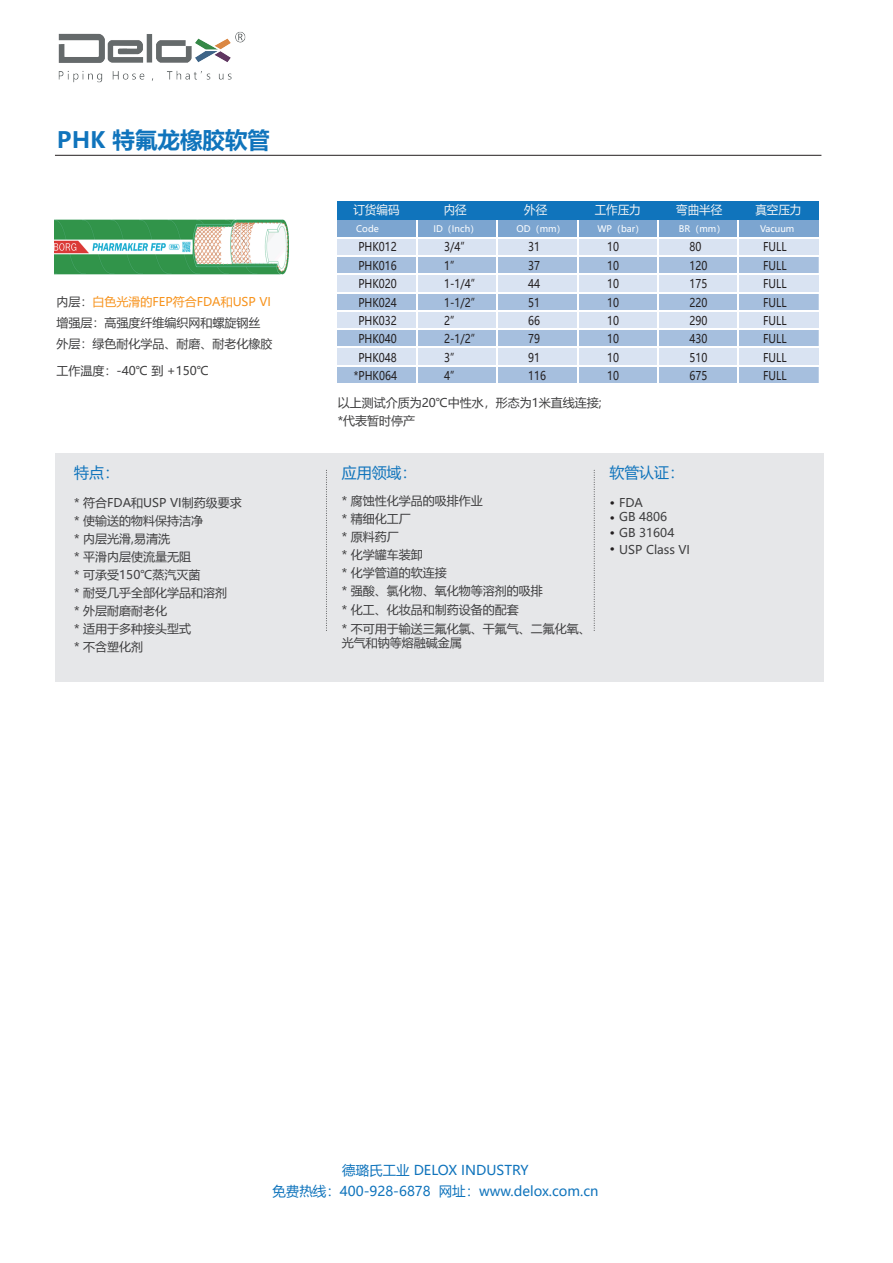
<style>
.page{position:relative;width:893px;height:1263px;background:#fff}
.page>*{position:absolute;margin:0;border:0;box-sizing:border-box;transform-origin:0 0}
.t1{font:700 22.5px "Microsoft Ya Hei";color:#1074bc}
.t2{font:15px "Microsoft Ya Hei";color:#1074bc}
.t3{font:13.5px/21px "Microsoft Ya Hei";color:#1074bc;text-align:center}
.t4{font:12px/18px "Microsoft Ya Hei";color:#3e3e3f}
.t5{font:12px/18.5px "Microsoft Ya Hei";color:#231f20;scale:.85 1}
.t6{font:12px "Microsoft Ya Hei";color:#f2f3f4;scale:.96 1}
.t7{font:9px "Microsoft Ya Hei";color:#fff}
.s1{color:#f7931d}
.s2{font-weight:300;font-size:13.5px;color:#231f20}
</style>
<div class="page">
<hr style="left:55px;top:155px;width:766px;height:1px;background:#231f20">
<img style="left:58px;top:31px;width:188px;height:52px">
<div style="left:55px;top:454px;width:769px;height:228px;background:#e6e7e9"></div>
<svg style="left:326px;top:470px;width:1px;height:161px"></svg>
<svg style="left:594px;top:470px;width:1px;height:161px"></svg>
<div style="left:738px;top:219px;width:81px;height:19px;background:#7ca5d0"></div>
<div style="left:658px;top:219px;width:80px;height:19px;background:#7ca5d0"></div>
<div style="left:577px;top:219px;width:81px;height:19px;background:#7ca5d0"></div>
<div style="left:497px;top:219px;width:80px;height:19px;background:#7ca5d0"></div>
<div style="left:417px;top:219px;width:80px;height:19px;background:#7ca5d0"></div>
<div style="left:337px;top:219px;width:80px;height:19px;background:#7ca5d0"></div>
<div style="left:738px;top:238px;width:81px;height:18px;background:#d9e3f2"></div>
<div style="left:658px;top:238px;width:80px;height:18px;background:#d9e3f2"></div>
<div style="left:577px;top:238px;width:81px;height:18px;background:#d9e3f2"></div>
<div style="left:497px;top:238px;width:80px;height:18px;background:#d9e3f2"></div>
<div style="left:417px;top:238px;width:80px;height:18px;background:#d9e3f2"></div>
<div style="left:336px;top:238px;width:81px;height:18px;background:#d9e3f2"></div>
<svg style="left:337px;top:257px;width:482px;height:126px;background:#bed0e7"></svg>
<hr style="left:336px;top:237px;width:81px;height:1px;background:#fff">
<hr style="left:417px;top:237px;width:80px;height:1px;background:#fff">
<hr style="left:497px;top:237px;width:80px;height:1px;background:#fff">
<hr style="left:577px;top:237px;width:81px;height:1px;background:#fff">
<hr style="left:658px;top:237px;width:80px;height:1px;background:#fff">
<hr style="left:738px;top:237px;width:81px;height:1px;background:#fff">
<hr style="left:336px;top:255px;width:81px;height:2px;background:#fff">
<hr style="left:417px;top:255px;width:80px;height:2px;background:#fff">
<hr style="left:497px;top:255px;width:80px;height:2px;background:#fff">
<hr style="left:577px;top:255px;width:81px;height:2px;background:#fff">
<hr style="left:658px;top:255px;width:80px;height:2px;background:#fff">
<hr style="left:738px;top:255px;width:81px;height:2px;background:#fff">
<hr style="left:336px;top:274px;width:81px;height:1px;background:#fff">
<hr style="left:417px;top:274px;width:80px;height:1px;background:#fff">
<hr style="left:497px;top:274px;width:80px;height:1px;background:#fff">
<hr style="left:577px;top:274px;width:81px;height:1px;background:#fff">
<hr style="left:658px;top:274px;width:80px;height:1px;background:#fff">
<hr style="left:738px;top:274px;width:81px;height:1px;background:#fff">
<hr style="left:336px;top:292px;width:81px;height:1px;background:#fff">
<hr style="left:417px;top:292px;width:80px;height:1px;background:#fff">
<hr style="left:497px;top:292px;width:80px;height:1px;background:#fff">
<hr style="left:577px;top:292px;width:81px;height:1px;background:#fff">
<hr style="left:658px;top:292px;width:80px;height:1px;background:#fff">
<hr style="left:738px;top:292px;width:81px;height:1px;background:#fff">
<hr style="left:336px;top:310px;width:81px;height:2px;background:#fff">
<hr style="left:417px;top:310px;width:80px;height:2px;background:#fff">
<hr style="left:497px;top:310px;width:80px;height:2px;background:#fff">
<hr style="left:577px;top:310px;width:81px;height:2px;background:#fff">
<hr style="left:658px;top:310px;width:80px;height:2px;background:#fff">
<hr style="left:738px;top:310px;width:81px;height:2px;background:#fff">
<hr style="left:336px;top:328px;width:81px;height:2px;background:#fff">
<hr style="left:417px;top:328px;width:80px;height:2px;background:#fff">
<hr style="left:497px;top:328px;width:80px;height:2px;background:#fff">
<hr style="left:577px;top:328px;width:81px;height:2px;background:#fff">
<hr style="left:658px;top:328px;width:80px;height:2px;background:#fff">
<hr style="left:738px;top:328px;width:81px;height:2px;background:#fff">
<hr style="left:336px;top:347px;width:81px;height:1px;background:#fff">
<hr style="left:417px;top:347px;width:80px;height:1px;background:#fff">
<hr style="left:497px;top:347px;width:80px;height:1px;background:#fff">
<hr style="left:577px;top:347px;width:81px;height:1px;background:#fff">
<hr style="left:658px;top:347px;width:80px;height:1px;background:#fff">
<hr style="left:738px;top:347px;width:81px;height:1px;background:#fff">
<hr style="left:336px;top:365px;width:81px;height:1px;background:#fff">
<hr style="left:417px;top:365px;width:80px;height:1px;background:#fff">
<svg style="left:416px;top:220px;width:1px;height:163px"></svg>
<hr style="left:497px;top:365px;width:80px;height:1px;background:#fff">
<svg style="left:496px;top:220px;width:2px;height:163px"></svg>
<hr style="left:577px;top:365px;width:81px;height:1px;background:#fff">
<svg style="left:577px;top:220px;width:1px;height:163px"></svg>
<hr style="left:658px;top:365px;width:80px;height:1px;background:#fff">
<svg style="left:656px;top:220px;width:3px;height:163px"></svg>
<hr style="left:738px;top:365px;width:81px;height:1px;background:#fff">
<svg style="left:737px;top:220px;width:2px;height:163px"></svg>
<svg style="left:336px;top:238px;width:1px;height:17px"></svg>
<div style="left:738px;top:201px;width:81px;height:18px;background:#1074bc"></div>
<div style="left:658px;top:201px;width:80px;height:18px;background:#1074bc"></div>
<div style="left:577px;top:201px;width:81px;height:18px;background:#1074bc"></div>
<div style="left:497px;top:201px;width:80px;height:18px;background:#1074bc"></div>
<div style="left:417px;top:201px;width:80px;height:18px;background:#1074bc"></div>
<div style="left:337px;top:201px;width:80px;height:18px;background:#1074bc"></div>
<img style="left:55px;top:219px;width:234px;height:55px">
<h1 class="t1" style="left:57px;top:124px;width:215px">PHK 特氟龙橡胶软管</h1>
<p class="t4" style="left:57px;top:291px;width:218px;line-height:21px">内层：<span class="s1">白色光滑的FEP符合FDA和USP VI</span>增强层：高强度纤维编织网和螺旋钢丝外层：绿色耐化学品、耐磨、耐老化橡胶</p>
<p class="t4" style="left:57px;top:361px;width:154px">工作温度：-40℃ 到 +150℃</p>
<p class="t6" style="left:353px;top:202px;width:49px">订货编码</p>
<p class="t7" style="left:356px;top:223px;width:24px">Code</p>
<p class="t6" style="left:444px;top:202px;width:25px">内径</p>
<p class="t7" style="left:433px;top:223px;width:47px">ID（Inch）</p>
<p class="t6" style="left:524px;top:202px;width:25px">外径</p>
<p class="t7" style="left:516px;top:223px;width:51px">OD（mm）</p>
<p class="t6" style="left:595px;top:202px;width:50px">工作压力</p>
<p class="t7" style="left:597px;top:223px;width:48px">WP（bar）</p>
<p class="t6" style="left:676px;top:202px;width:50px">弯曲半径</p>
<p class="t7" style="left:679px;top:223px;width:48px">BR（mm）</p>
<p class="t6" style="left:755px;top:202px;width:50px">真空压力</p>
<p class="t7" style="left:760px;top:223px;width:36px">Vacuum</p>
<p class="t5" style="left:354px;top:237px;width:52px;text-align:center">PHK012<br>PHK016<br>PHK020<br>PHK024<br>PHK032<br>PHK040<br>PHK048 *PHK064</p>
<p class="t5" style="left:444px;top:237px;width:45px">3/4”<br>1”<br>1-1/4”<br>1-1/2”<br>2”<br>2-1/2”<br>3”<br>4”</p>
<p class="t5" style="left:528px;top:237px;width:23px">31<br>37<br>44<br>51<br>66<br>79<br>91<br>116</p>
<p class="t5" style="left:607px;top:237px;width:16px;text-align:justify">10<br>10<br>10<br>10<br>10<br>10<br>10<br>10</p>
<p class="t5" style="left:690px;top:237px;width:23px">80<br>120<br>175<br>220<br>290<br>430<br>510<br>675</p>
<p class="t5" style="left:763px;top:237px;width:29px;text-align:justify">FULL FULL FULL FULL FULL FULL FULL FULL</p>
<p class="t4" style="left:338px;top:393px;width:265px">以上测试介质为20℃中性水，形态为1米直线连接; *代表暂时停产</p>
<p class="t2" style="left:74px;top:463px;width:46px">特点：</p>
<p class="t2" style="left:342px;top:463px;width:76px">应用领域：</p>
<p class="t2" style="left:609px;top:463px;width:76px">软管认证：</p>
<p class="t4" style="left:342px;top:491px;width:203px">* 腐蚀性化学品的吸排作业<br>* 精细化工厂<br>* 原料药厂<br>* 化学罐车装卸<br>* 化学管道的软连接<br>* 强酸、氯化物、氧化物等溶剂的吸排</p>
<p class="t4" style="left:342px;top:600px;width:251px;line-height:18.5px">* 化工、化妆品和制药设备的配套<br>* 不可用于输送三氟化氯、干氟气、二氟化氧、</p>
<p class="t4" style="left:342px;top:633px;width:121px">光气和钠等熔融碱金属</p>
<p class="t4" style="left:74px;top:493px;width:169px">* 符合FDA和USP VI制药级要求* 使输送的物料保持洁净<br>* 内层光滑,易清洗<br>* 平滑内层使流量无阻<br>* 可承受150℃蒸汽灭菌<br>* 耐受几乎全部化学品和溶剂<br>* 外层耐磨耐老化<br>* 适用于多种接头型式<br>* 不含塑化剂</p>
<p class="t4" style="left:609px;top:493px;width:35px"><span class="s2">•</span> FDA</p>
<p class="t4" style="left:609px;top:508px;width:59px"><span class="s2">•</span> GB 4806</p>
<p class="t4" style="left:609px;top:524px;width:66px"><span class="s2">•</span> GB 31604</p>
<p class="t4" style="left:609px;top:540px;width:82px"><span class="s2">•</span> USP Class VI</p>
<p class="t3" style="left:272px;top:1159px;width:328px">德璐氏工业 DELOX INDUSTRY<br>免费热线：400-928-6878 网址：www.delox.com.cn</p>
</div>
